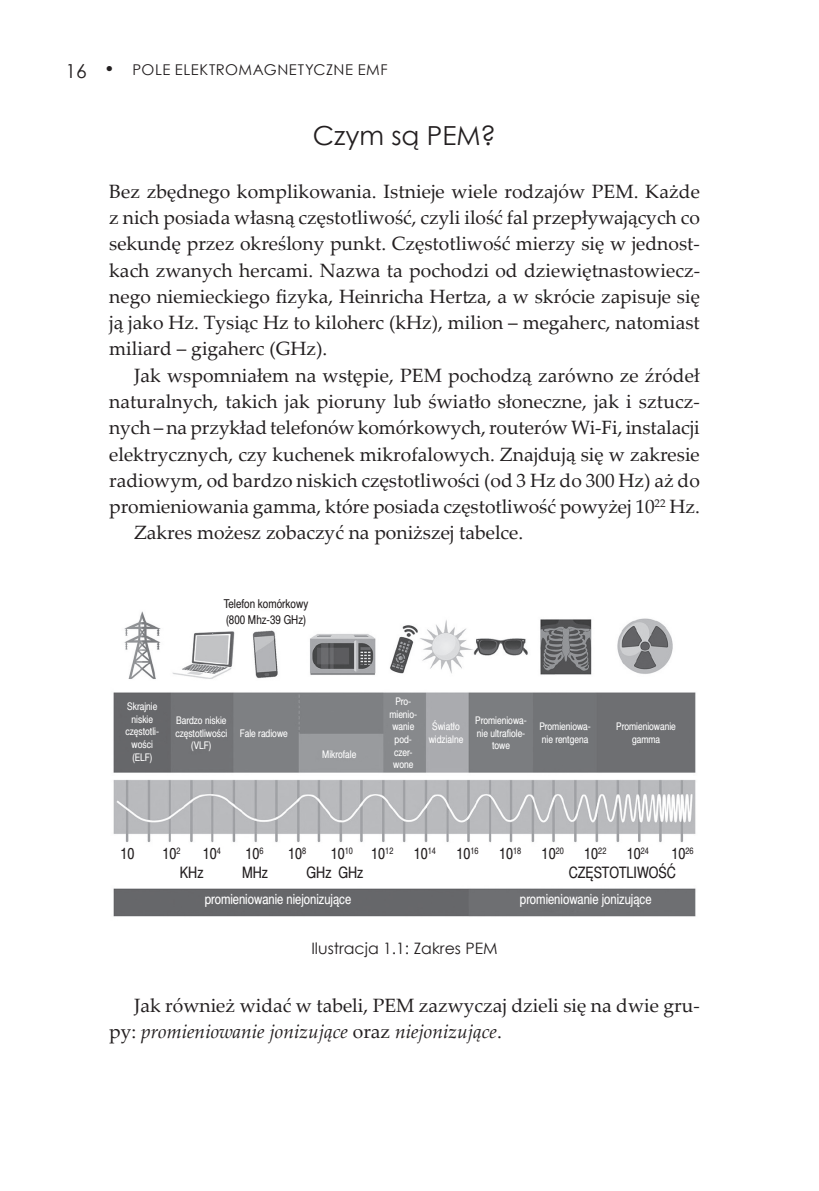
<style>
.page{position:relative;width:819px;height:1191px;background:#fff}
.page>*{position:absolute;margin:0;border:0;box-sizing:border-box;transform-origin:0 0}
.t1{font:26.25px "Century Gothic";color:#231f20}
.t2{font:19.25px/26.2px "Palatino Linotype";color:#231f20}
.t3{font:15.75px "Switzer Cnd EFN";color:#231f20}
.t4{font:15.75px "Century Gothic";color:#231f20}
.t5{font:14.88px "Century Gothic";letter-spacing:.035em;color:#231f20}
.t6{font:14px "Switzer Cnd EFN";color:#fff}
.t7{font:12.25px/15.8px "Switzer Cnd EFN";color:#231f20}
.t8{font:10.5px/12.6px "Switzer Cnd EFN";color:#fff;text-align:center}
.s1{font-size:19.25px}
.s2{font-size:17.5px}
.s3{font-style:italic}
</style>
<div class="page">
<img style="left:113px;top:611px;width:583px;height:306px">
<p class="t5" style="left:65px;top:59px;width:324px"><span class="s1">16</span> <span class="s2">•</span> POLE ELEKTROMAGNETYCZNE EMF</p>
<p class="t1" style="left:313px;top:117px;width:185px">Czym są PEM?</p>
<p class="t2" style="left:109px;top:177px;width:592px">Bez zbędnego komplikowania. Istnieje wiele rodzajów PEM. Każde</p>
<p class="t2" style="left:109px;top:204px;width:592px">z nich posiada własną częstotliwość, czyli ilość fal przepływających co</p>
<p class="t2" style="left:109px;top:230px;width:592px">sekundę przez określony punkt. Częstotliwość mierzy się w jednost-</p>
<p class="t2" style="left:109px;top:256px;width:592px">kach zwanych hercami. Nazwa ta pochodzi od dziewiętnastowiecz-</p>
<p class="t2" style="left:109px;top:282px;width:592px">nego niemieckiego fizyka, Heinricha Hertza, a w skrócie zapisuje się</p>
<p class="t2" style="left:109px;top:309px;width:592px">ją jako Hz. Tysiąc Hz to kiloherc (kHz), milion – megaherc, natomiast</p>
<p class="t2" style="left:109px;top:335px;width:220px">miliard – gigaherc (GHz).</p>
<p class="t2" style="left:134px;top:361px;width:567px">Jak wspomniałem na wstępie, PEM pochodzą zarówno ze źródeł</p>
<p class="t2" style="left:109px;top:387px;width:592px">naturalnych, takich jak pioruny lub światło słoneczne, jak i sztucz-</p>
<p class="t2" style="left:109px;top:414px;width:592px">nych – na przykład telefonów komórkowych, routerów Wi-Fi, instalacji</p>
<p class="t2" style="left:109px;top:440px;width:592px">elektrycznych, czy kuchenek mikrofalowych. Znajdują się w zakresie</p>
<p class="t2" style="left:109px;top:466px;width:592px">radiowym, od bardzo niskich częstotliwości (od 3 Hz do 300 Hz) aż do</p>
<p class="t2" style="left:109px;top:492px;width:592px">promieniowania gamma, które posiada częstotliwość powyżej 10<sup>22</sup> Hz.</p>
<p class="t2" style="left:134px;top:519px;width:390px">Zakres możesz zobaczyć na poniższej tabelce.</p>
<p class="t7" style="left:224px;top:596px;width:86px">Telefon komórkowy (800 Mhz-39 GHz)</p>
<p class="t8" style="left:125px;top:700px;width:35px">Skrajnie niskie częstotli&shy;wości (ELF)</p>
<p class="t8" style="left:175px;top:714px;width:53px">Bardzo niskie częstotliwości (VLF)</p>
<p class="t8" style="left:240px;top:727px;width:49px">Fale radiowe</p>
<p class="t8" style="left:322px;top:748px;width:36px">Mikrofale</p>
<p class="t8" style="left:389px;top:695px;width:29px">Pro&shy;mienio&shy;wanie pod&shy;czer&shy;wone</p>
<p class="t8" style="left:428px;top:720px;width:36px">Światło widzialne</p>
<p class="t8" style="left:475px;top:714px;width:53px">Promieniowa&shy;nie ultrafiole&shy;towe</p>
<p class="t8" style="left:539px;top:720px;width:53px;text-align:left">Promieniowa&shy;nie rentgena</p>
<p class="t8" style="left:616px;top:720px;width:61px">Promieniowanie gamma</p>
<p class="t3" style="left:120px;top:844px;width:16px">10</p>
<p class="t3" style="left:162px;top:844px;width:20px">10<sup>2</sup></p>
<p class="t3" style="left:203px;top:844px;width:20px">10<sup>4</sup></p>
<p class="t3" style="left:245px;top:844px;width:20px">10<sup>6</sup></p>
<p class="t3" style="left:288px;top:844px;width:20px">10<sup>8</sup></p>
<p class="t3" style="left:331px;top:844px;width:64px">10<sup>10</sup> 10<sup>12</sup></p>
<p class="t3" style="left:414px;top:844px;width:24px">10<sup>14</sup></p>
<p class="t3" style="left:456px;top:844px;width:24px">10<sup>16</sup></p>
<p class="t3" style="left:499px;top:844px;width:24px">10<sup>18</sup></p>
<p class="t3" style="left:541px;top:844px;width:24px">10<sup>20</sup></p>
<p class="t3" style="left:584px;top:844px;width:24px">10<sup>22</sup></p>
<p class="t3" style="left:626px;top:844px;width:24px">10<sup>24</sup></p>
<p class="t3" style="left:671px;top:844px;width:24px">10<sup>26</sup></p>
<p class="t3" style="left:180px;top:863px;width:25px">KHz</p>
<p class="t3" style="left:242px;top:863px;width:28px">MHz</p>
<p class="t3" style="left:306px;top:863px;width:58px">GHz GHz</p>
<p class="t3" style="left:568px;top:863px;width:108px">CZĘSTOTLIWOŚĆ</p>
<p class="t6" style="left:205px;top:891px;width:148px">promieniowanie niejonizujące</p>
<p class="t6" style="left:520px;top:891px;width:133px">promieniowanie jonizujące</p>
<p class="t4" style="left:311px;top:937px;width:188px">Ilustracja 1.1: Zakres PEM</p>
<p class="t2" style="left:109px;top:991px;width:592px;text-indent:25px">Jak również widać w tabeli, PEM zazwyczaj dzieli się na dwie gru&shy;py: <span class="s3">promieniowanie jonizujące</span> oraz <span class="s3">niejonizujące</span>.</p>
</div>
